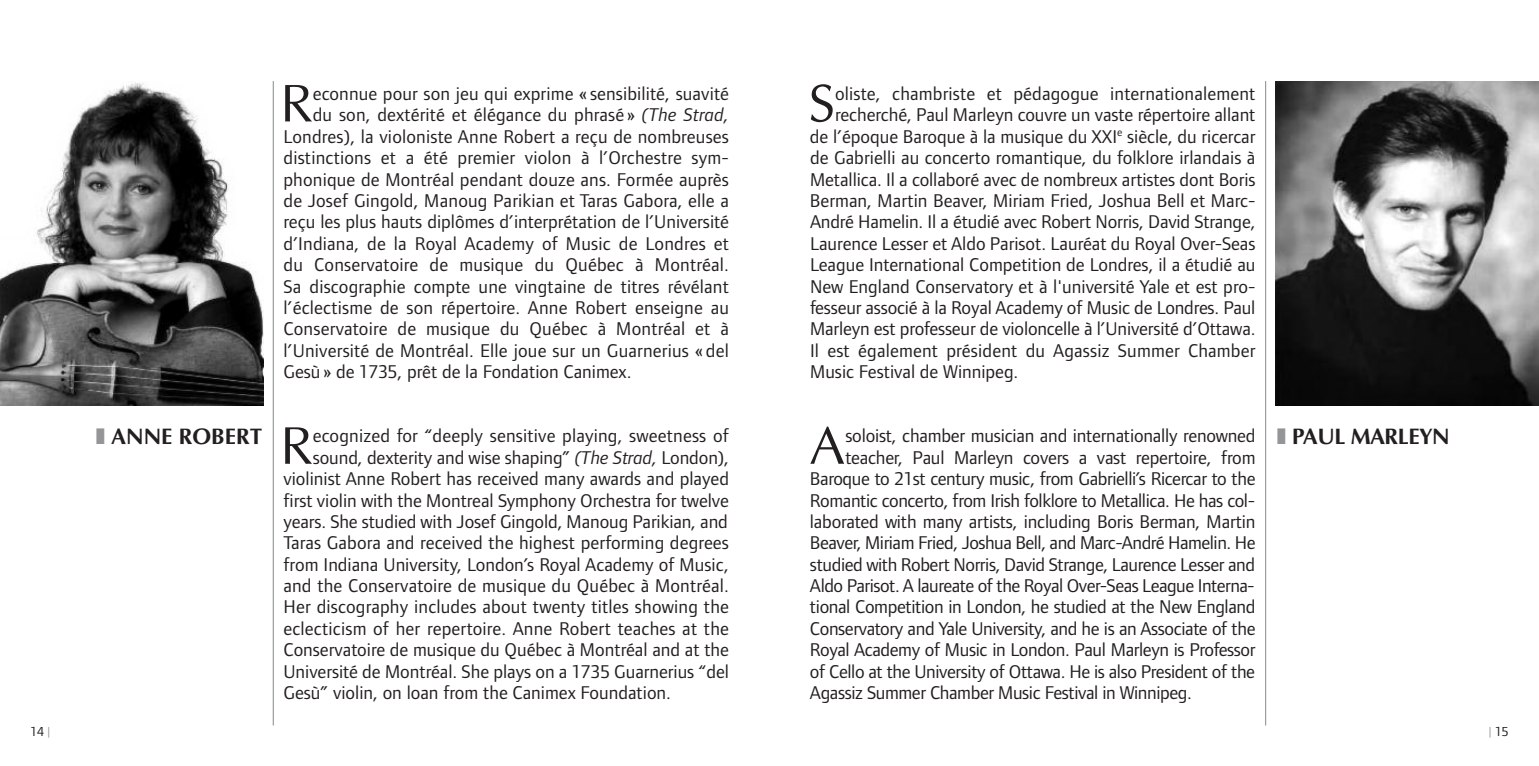
<style>
.page{position:relative;width:1539px;height:766px;background:#fff}
.page>*{position:absolute;margin:0;border:0;box-sizing:border-box;transform-origin:0 0}
.t1{font:53.32px "Optima";color:#231f20}
.t2{font:700 22.5px "Optima";letter-spacing:-.025em;color:#231f20}
.t3{font:700 22.5px "Optima";color:#231f20}
.t4{font:19.12px "Foundry Form Sans";color:#231f20}
.t5{font:19.12px "Foundry Form Sans";letter-spacing:-.02em;color:#231f20}
.t6{font:19.12px "Foundry Form Sans";letter-spacing:-.025em;color:#231f20}
.t7{font:13.5px "Foundry Form Sans";color:#231f20}
.s1{font-style:italic}
.s2{color:#939598}
</style>
<div class="page">
<img style="left:0;top:82px;width:263px;height:323px">
<img style="left:1276px;top:81px;width:263px;height:324px">
<hr style="left:273px;top:81px;width:1px;height:644px;background:#939598">
<hr style="left:1265px;top:81px;width:1px;height:644px;background:#939598">
<h1 class="t1" style="left:280px;top:72px;width:34px">R</h1>
<p class="t4" style="left:313px;top:86px;width:418px">econnue pour son jeu qui exprime « sensibilité, suavité</p>
<p class="t4" style="left:313px;top:108px;width:418px">du son, dextérité et élégance du phrasé » <span class="s1">(The Strad,</span></p>
<p class="t4" style="left:283px;top:129px;width:447px">Londres), la violoniste Anne Robert a reçu de nombreuses</p>
<p class="t4" style="left:283px;top:150px;width:447px">distinctions et a été premier violon à l’Orchestre sym-</p>
<p class="t4" style="left:283px;top:172px;width:447px">phonique de Montréal pendant douze ans. Formée auprès</p>
<p class="t4" style="left:283px;top:193px;width:447px">de Josef Gingold, Manoug Parikian et Taras Gabora, elle a</p>
<p class="t4" style="left:284px;top:215px;width:447px">reçu les plus hauts diplômes d’interprétation de l’Université</p>
<p class="t4" style="left:283px;top:236px;width:447px">d’Indiana, de la Royal Academy of Music de Londres et</p>
<p class="t4" style="left:283px;top:257px;width:447px">du Conservatoire de musique du Québec à Montréal.</p>
<p class="t4" style="left:283px;top:279px;width:447px">Sa discographie compte une vingtaine de titres révélant</p>
<p class="t4" style="left:283px;top:300px;width:447px">l’éclectisme de son répertoire. Anne Robert enseigne au</p>
<p class="t4" style="left:283px;top:321px;width:447px">Conservatoire de musique du Québec à Montréal et à</p>
<p class="t4" style="left:283px;top:343px;width:447px">l’Université de Montréal. Elle joue sur un Guarnerius « del</p>
<p class="t4" style="left:283px;top:364px;width:350px">Gesù » de 1735, prêt de la Fondation Canimex.</p>
<h1 class="t1" style="left:808px;top:72px;width:28px">S</h1>
<p class="t4" style="left:835px;top:86px;width:422px">oliste, chambriste et pédagogue internationalement</p>
<p class="t4" style="left:835px;top:108px;width:422px">recherché, Paul Marleyn couvre un vaste répertoire allant</p>
<p class="t4" style="left:810px;top:129px;width:447px">de l’époque Baroque à la musique du XXI<sup>e</sup> siècle, du ricercar</p>
<p class="t4" style="left:810px;top:150px;width:447px">de Gabrielli au concerto romantique, du folklore irlandais à</p>
<p class="t4" style="left:810px;top:172px;width:447px">Metallica. Il a collaboré avec de nombreux artistes dont Boris</p>
<p class="t4" style="left:810px;top:193px;width:447px">Berman, Martin Beaver, Miriam Fried, Joshua Bell et Marc-</p>
<p class="t4" style="left:810px;top:215px;width:447px">André Hamelin. Il a étudié avec Robert Norris, David Strange,</p>
<p class="t4" style="left:810px;top:236px;width:447px">Laurence Lesser et Aldo Parisot. Lauréat du Royal Over-Seas</p>
<p class="t4" style="left:810px;top:257px;width:447px">League International Competition de Londres, il a étudié au</p>
<p class="t4" style="left:810px;top:279px;width:447px">New England Conservatory et à l'université Yale et est pro-</p>
<p class="t4" style="left:810px;top:300px;width:447px">fesseur associé à la Royal Academy of Music de Londres. Paul</p>
<p class="t4" style="left:810px;top:321px;width:447px">Marleyn est professeur de violoncelle à l’Université d’Ottawa.</p>
<p class="t4" style="left:810px;top:343px;width:447px">Il est également président du Agassiz Summer Chamber</p>
<p class="t4" style="left:810px;top:364px;width:210px">Music Festival de Winnipeg.</p>
<h1 class="t1" style="left:809px;top:414px;width:37px">A</h1>
<p class="t4" style="left:845px;top:428px;width:412px">soloist, chamber musician and internationally renowned</p>
<h1 class="t1" style="left:280px;top:414px;width:34px">R</h1>
<p class="t4" style="left:313px;top:428px;width:418px">ecognized for “deeply sensitive playing, sweetness of</p>
<p class="t3" style="left:96px;top:423px;width:168px"><span class="s2">❚</span> ANNE ROBERT</p>
<p class="t2" style="left:1277px;top:423px;width:175px"><span class="s2">❚</span> PAUL MARLEYN</p>
<p class="t4" style="left:845px;top:450px;width:412px">teacher, Paul Marleyn covers a vast repertoire, from</p>
<p class="t5" style="left:810px;top:471px;width:447px">Baroque to 21st century music, from Gabrielli’s Ricercar to the</p>
<p class="t5" style="left:810px;top:492px;width:447px">Romantic concerto, from Irish folklore to Metallica. He has col-</p>
<p class="t4" style="left:810px;top:514px;width:447px">laborated with many artists, including Boris Berman, Martin</p>
<p class="t6" style="left:810px;top:535px;width:447px">Beaver, Miriam Fried, Joshua Bell, and Marc-André Hamelin. He</p>
<p class="t5" style="left:810px;top:557px;width:447px">studied with Robert Norris, David Strange, Laurence Lesser and</p>
<p class="t6" style="left:810px;top:578px;width:446px">Aldo Parisot. A laureate of the Royal Over-Seas League Interna-</p>
<p class="t5" style="left:810px;top:599px;width:447px">tional Competition in London, he studied at the New England</p>
<p class="t5" style="left:810px;top:621px;width:447px">Conservatory and Yale University, and he is an Associate of the</p>
<p class="t5" style="left:810px;top:642px;width:447px">Royal Academy of Music in London. Paul Marleyn is Professor</p>
<p class="t5" style="left:810px;top:663px;width:447px">of Cello at the University of Ottawa. He is also President of the</p>
<p class="t5" style="left:810px;top:685px;width:383px">Agassiz Summer Chamber Music Festival in Winnipeg.</p>
<p class="t4" style="left:313px;top:450px;width:418px">sound, dexterity and wise shaping” <span class="s1">(The Strad,</span> London),</p>
<p class="t4" style="left:284px;top:471px;width:447px">violinist Anne Robert has received many awards and played</p>
<p class="t4" style="left:284px;top:492px;width:447px">first violin with the Montreal Symphony Orchestra for twelve</p>
<p class="t4" style="left:283px;top:514px;width:446px">years. She studied with Josef Gingold, Manoug Parikian, and</p>
<p class="t4" style="left:283px;top:535px;width:447px">Taras Gabora and received the highest performing degrees</p>
<p class="t4" style="left:283px;top:557px;width:447px">from Indiana University, London’s Royal Academy of Music,</p>
<p class="t4" style="left:283px;top:578px;width:447px">and the Conservatoire de musique du Québec à Montréal.</p>
<p class="t4" style="left:283px;top:599px;width:447px">Her discography includes about twenty titles showing the</p>
<p class="t4" style="left:283px;top:621px;width:447px">eclecticism of her repertoire. Anne Robert teaches at the</p>
<p class="t4" style="left:283px;top:642px;width:447px">Conservatoire de musique du Québec à Montréal and at the</p>
<p class="t4" style="left:283px;top:663px;width:447px">Université de Montréal. She plays on a 1735 Guarnerius “del</p>
<p class="t4" style="left:283px;top:685px;width:389px">Gesù” violin, on loan from the Canimex Foundation.</p>
<p class="t7" style="left:30px;top:726px;width:22px">14 <span class="s2">|</span></p>
<p class="t7" style="left:1488px;top:726px;width:22px"><span class="s2">|</span> 15</p>
</div>
